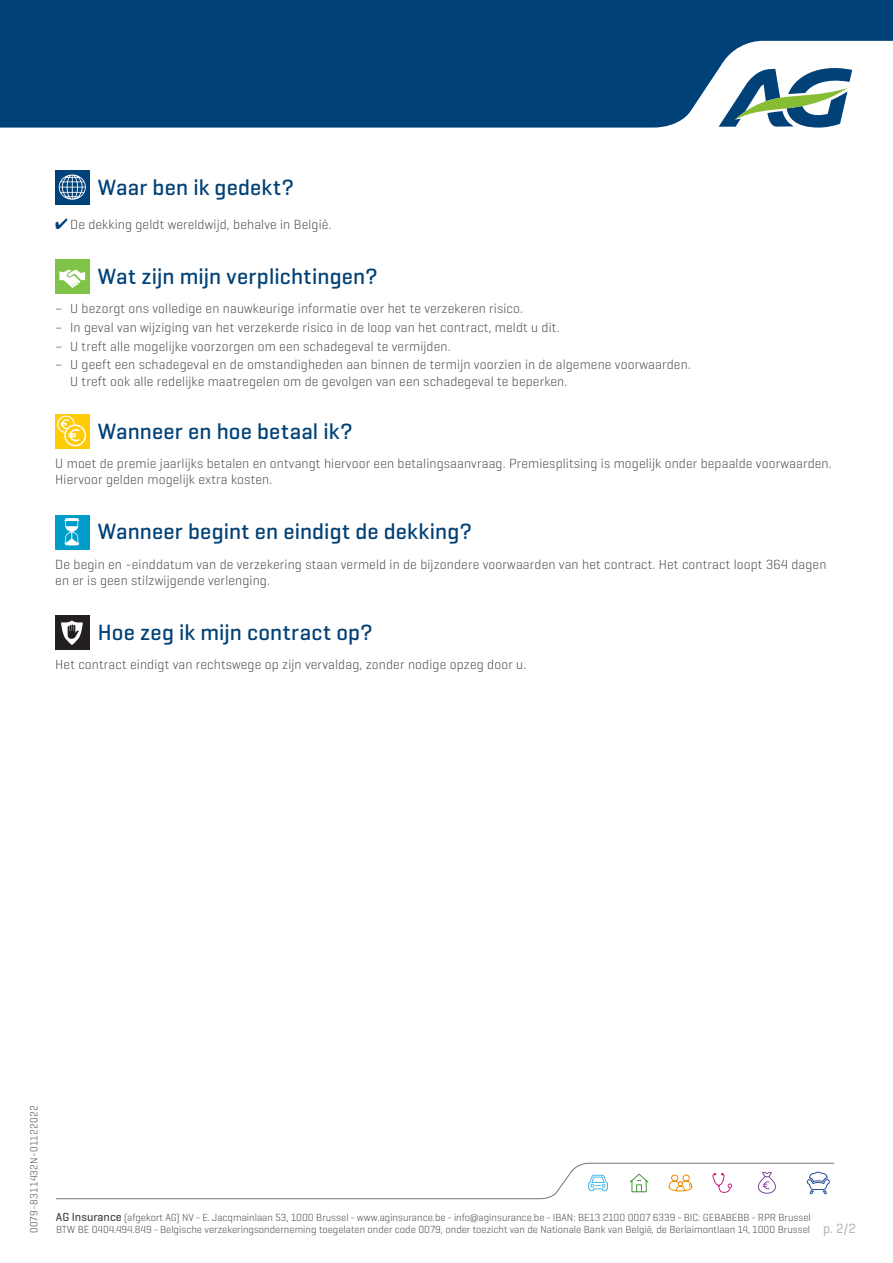
<style>
.page{position:relative;width:893px;height:1263px;background:#fff}
.page>*{position:absolute;margin:0;border:0;box-sizing:border-box;transform-origin:0 0}
.t1{font:500 22.5px "Geogrotesque";letter-spacing:.01em;color:#004177}
.t2{font:300 13.5px/16.5px "Geogrotesque";letter-spacing:.01em;color:#4a4a49}
.t3{font:13.5px "Geogrotesque";color:#a4acb1}
.t4{font:300 10.5px/12px "AG Geogrotesque";color:#4a4a49}
.t5{font:300 10.5px "Geogrotesque";letter-spacing:.02em;color:#4a4a49}
.s1{color:#004177}
.s2{font-weight:500;font-size:12px}
</style>
<div class="page">
<svg style="left:56px;top:1163px;width:778px;height:36px"></svg>
<svg style="left:0;top:0;width:893px;height:128px;background:#124e81"></svg>
<svg style="left:719px;top:63px;width:133px;height:65px"></svg>
<div style="left:55px;top:170px;width:34px;height:34px;background:#00427a"></div>
<svg style="left:59px;top:174px;width:27px;height:26px"></svg>
<div style="left:55px;top:259px;width:34px;height:34px;background:#7fc349"></div>
<svg style="left:59px;top:269px;width:26px;height:19px"></svg>
<div style="left:55px;top:414px;width:34px;height:34px;background:#ffcb05"></div>
<svg style="left:57px;top:416px;width:29px;height:30px"></svg>
<div style="left:55px;top:515px;width:34px;height:34px;background:#009dca"></div>
<svg style="left:64px;top:518px;width:15px;height:27px"></svg>
<div style="left:55px;top:616px;width:34px;height:34px;background:#231f20"></div>
<svg style="left:61px;top:620px;width:22px;height:25px"></svg>
<h1 class="t1" style="left:98px;top:174px;width:198px">Waar ben ik gedekt?</h1>
<p class="t2" style="left:55px;top:216px;width:278px"><span class="s1">✔</span> De dekking geldt wereldwijd, behalve in België.</p>
<h1 class="t1" style="left:98px;top:262px;width:282px">Wat zijn mijn verplichtingen?</h1>
<p class="t2" style="left:55px;top:300px;width:469px">– U bezorgt ons volledige en nauwkeurige informatie over het te verzekeren risico.</p>
<p class="t2" style="left:55px;top:319px;width:506px">– In geval van wijziging van het verzekerde risico in de loop van het contract, meldt u dit.</p>
<p class="t2" style="left:55px;top:337px;width:397px">– U treft alle mogelijke voorzorgen om een schadegeval te vermijden.</p>
<p class="t2" style="left:70px;top:356px;width:622px;text-indent:-15px">– U geeft een schadegeval en de omstandigheden aan binnen de termijn voorzien in de algemene voorwaarden.<br>U treft ook alle redelijke maatregelen om de gevolgen van een schadegeval te beperken.</p>
<h1 class="t1" style="left:98px;top:417px;width:257px">Wanneer en hoe betaal ik?</h1>
<p class="t2" style="left:55px;top:454px;width:778px">U moet de premie jaarlijks betalen en ontvangt hiervoor een betalingsaanvraag. Premiesplitsing is mogelijk onder bepaalde voorwaarden.<br>Hiervoor gelden mogelijk extra kosten.</p>
<h1 class="t1" style="left:98px;top:518px;width:376px">Wanneer begint en eindigt de dekking?</h1>
<p class="t2" style="left:55px;top:555px;width:773px">De begin en -einddatum van de verzekering staan vermeld in de bijzondere voorwaarden van het contract. Het contract loopt 364 dagen en er is geen stilzwijgende verlenging.</p>
<h1 class="t1" style="left:98px;top:618px;width:277px">Hoe zeg ik mijn contract op?</h1>
<p class="t2" style="left:55px;top:656px;width:472px">Het contract eindigt van rechtswege op zijn vervaldag, zonder nodige opzeg door u.</p>
<p class="t5" style="left:28px;top:1233px;width:129px;rotate:-90deg">0079-8311432N-01122022</p>
<p class="t4" style="left:56px;top:1211px;width:756px"><span class="s2">AG Insurance</span> (afgekort AG) NV - E. Jacqmainlaan 53, 1000 Brussel - www.aginsurance.be - info@aginsurance.be - IBAN: BE13 2100 0007 6339 - BIC: GEBABEBB - RPR Brussel<br>BTW BE 0404.494.849 - Belgische verzekeringsonderneming toegelaten onder code 0079, onder toezicht van de Nationale Bank van België, de Berlaimontlaan 14, 1000 Brussel</p>
<p class="t3" style="left:823px;top:1220px;width:34px">p. 2/2</p>
</div>
